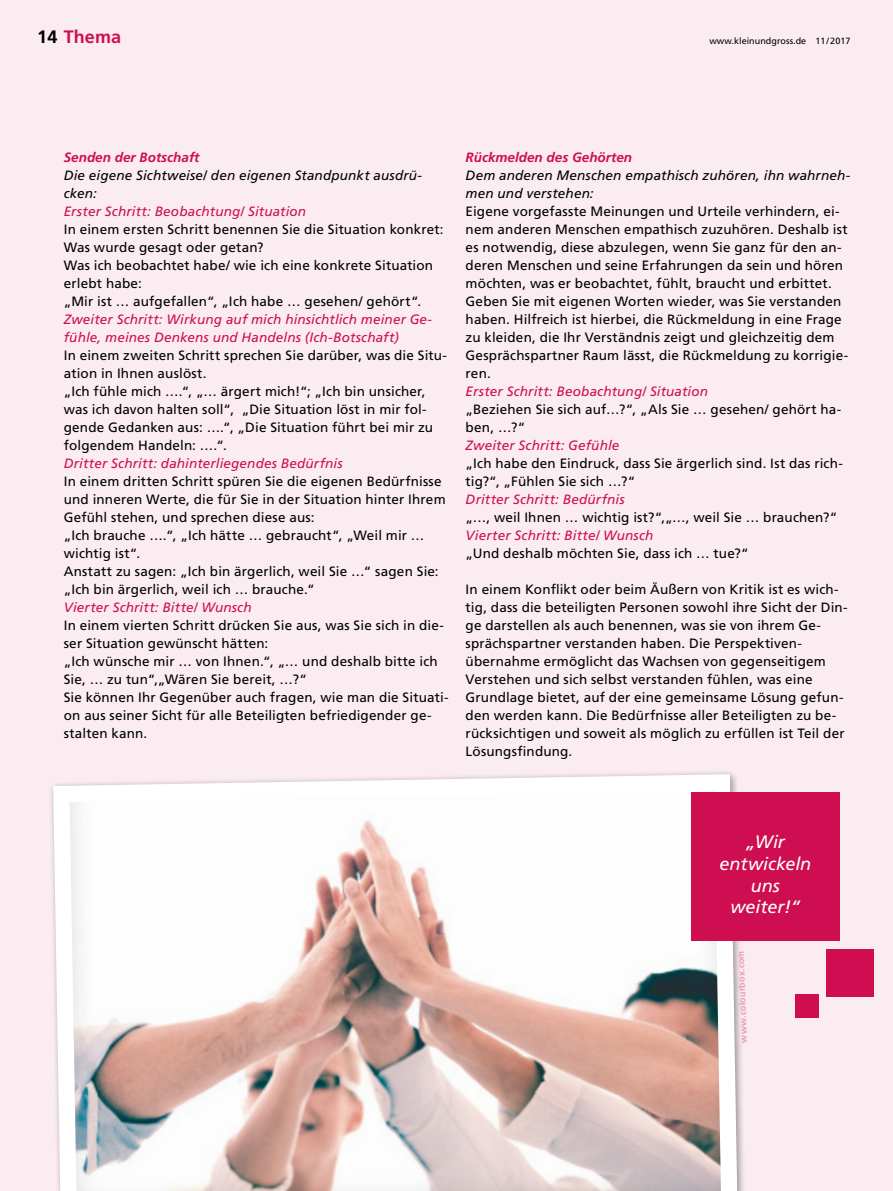
<style>
.page{position:relative;width:893px;height:1191px;background:#faecf0}
.page>*{position:absolute;margin:0;border:0;box-sizing:border-box;transform-origin:0 0}
.t1{font:italic 18px/21.8px "Frutiger LT Std";color:#fff;text-align:center}
.t2{font:700 18px "Frutiger LT Std";letter-spacing:.005em;color:#cf0d51}
.t3{font:13.5px/18px "Frutiger LT Std";letter-spacing:.01em;color:#000}
.t4{font:italic 13.5px/18px "Frutiger LT Std";letter-spacing:.01em;color:#cf0d51}
.t5{font:italic 13.5px/18px "Frutiger LT Std";letter-spacing:.01em;color:#000}
.t6{font:italic 700 13.5px "Frutiger LT Std";color:#cf0d51}
.t7{font:9px "Frutiger LT Std";letter-spacing:.005em;color:#000}
.t8{font:700 9px "Frutiger LT Std";color:#e27eb1}
.s1{color:#000}
</style>
<div class="page">
<svg style="left:51px;top:772px;width:693px;height:419px;background:#e6d7d4"></svg>
<div style="left:826px;top:949px;width:48px;height:48px;background:#cf0d51"></div>
<div style="left:795px;top:994px;width:24px;height:24px;background:#cf0d51"></div>
<div style="left:691px;top:792px;width:149px;height:149px;background:#cf0d51"></div>
<h1 class="t2" style="left:37px;top:27px;width:85px"><span class="s1">14</span> Thema</h1>
<p class="t7" style="left:709px;top:36px;width:143px">www.kleinundgross.de 11 / 2017</p>
<p class="t6" style="left:64px;top:149px;width:137px">Senden der Botschaft</p>
<p class="t5" style="left:64px;top:167px;width:360px">Die eigene Sichtweise/ den eigenen Standpunkt ausdrü&shy;cken:</p>
<p class="t4" style="left:64px;top:203px;width:244px">Erster Schritt: Beobachtung/ Situation</p>
<p class="t3" style="left:64px;top:221px;width:381px">In einem ersten Schritt benennen Sie die Situation konkret:<br>Was wurde gesagt oder getan?<br>Was ich beobachtet habe/ wie ich eine konkrete Situation erlebt habe:<br>„Mir ist … aufgefallen“, „Ich habe … gesehen/ gehört“.</p>
<p class="t4" style="left:64px;top:311px;width:370px">Zweiter Schritt: Wirkung auf mich hinsichtlich meiner Ge&shy;fühle, meines Denkens und Handelns (Ich-Botschaft)</p>
<p class="t3" style="left:64px;top:347px;width:385px">In einem zweiten Schritt sprechen Sie darüber, was die Situ&shy;ation in Ihnen auslöst.<br>„Ich fühle mich ….“, „… ärgert mich!“; „Ich bin unsicher, was ich davon halten soll“, „Die Situation löst in mir fol&shy;gende Gedanken aus: ….“, „Die Situation führt bei mir zu folgendem Handeln: ….“.</p>
<p class="t4" style="left:64px;top:455px;width:280px">Dritter Schritt: dahinterliegendes Bedürfnis</p>
<p class="t3" style="left:64px;top:473px;width:383px">In einem dritten Schritt spüren Sie die eigenen Bedürfnisse und inneren Werte, die für Sie in der Situation hinter Ihrem Gefühl stehen, und sprechen diese aus:<br>„Ich brauche ….“, „Ich hätte … gebraucht“, „Weil mir … wichtig ist“.<br>Anstatt zu sagen: „Ich bin ärgerlich, weil Sie …“ sagen Sie: „Ich bin ärgerlich, weil ich … brauche.“</p>
<p class="t4" style="left:64px;top:599px;width:189px">Vierter Schritt: Bitte/ Wunsch</p>
<p class="t3" style="left:64px;top:616px;width:386px">In einem vierten Schritt drücken Sie aus, was Sie sich in die&shy;ser Situation gewünscht hätten:<br>„Ich wünsche mir … von Ihnen.“, „… und deshalb bitte ich Sie, … zu tun“,„Wären Sie bereit, …?“<br>Sie können Ihr Gegenüber auch fragen, wie man die Situati&shy;on aus seiner Sicht für alle Beteiligten befriedigender ge&shy;stalten kann.</p>
<p class="t6" style="left:466px;top:149px;width:168px">Rückmelden des Gehörten</p>
<p class="t5" style="left:466px;top:167px;width:386px">Dem anderen Menschen empathisch zuhören, ihn wahrneh&shy;men und verstehen:</p>
<p class="t3" style="left:466px;top:203px;width:384px">Eigene vorgefasste Meinungen und Urteile verhindern, ei&shy;nem anderen Menschen empathisch zuzuhören. Deshalb ist es notwendig, diese abzulegen, wenn Sie ganz für den an&shy;deren Menschen und seine Erfahrungen da sein und hören möchten, was er beobachtet, fühlt, braucht und erbittet.<br>Geben Sie mit eigenen Worten wieder, was Sie verstanden haben. Hilfreich ist hierbei, die Rückmeldung in eine Frage zu kleiden, die Ihr Verständnis zeigt und gleichzeitig dem Gesprächspartner Raum lässt, die Rückmeldung zu korrigie&shy;ren.</p>
<p class="t4" style="left:466px;top:383px;width:244px">Erster Schritt: Beobachtung/ Situation</p>
<p class="t3" style="left:466px;top:401px;width:377px">„Beziehen Sie sich auf…?“, „Als Sie … gesehen/ gehört ha&shy;ben, …?“</p>
<p class="t4" style="left:466px;top:437px;width:155px">Zweiter Schritt: Gefühle</p>
<p class="t3" style="left:466px;top:455px;width:379px">„Ich habe den Eindruck, dass Sie ärgerlich sind. Ist das rich&shy;tig?“, „Fühlen Sie sich …?“</p>
<p class="t4" style="left:466px;top:491px;width:160px">Dritter Schritt: Bedürfnis</p>
<p class="t3" style="left:466px;top:509px;width:373px">„…, weil Ihnen … wichtig ist?“,„…, weil Sie … brauchen?“</p>
<p class="t4" style="left:466px;top:527px;width:189px">Vierter Schritt: Bitte/ Wunsch</p>
<p class="t3" style="left:466px;top:545px;width:285px">„Und deshalb möchten Sie, dass ich … tue?“</p>
<p class="t3" style="left:466px;top:581px;width:384px">In einem Konflikt oder beim Äußern von Kritik ist es wich&shy;tig, dass die beteiligten Personen sowohl ihre Sicht der Din&shy;ge darstellen als auch benennen, was sie von ihrem Ge&shy;sprächspartner verstanden haben. Die Perspektiven&shy;übernahme ermöglicht das Wachsen von gegenseitigem Verstehen und sich selbst verstanden fühlen, was eine Grundlage bietet, auf der eine gemeinsame Lösung gefun&shy;den werden kann. Die Bedürfnisse aller Beteiligten zu be&shy;rücksichtigen und soweit als möglich zu erfüllen ist Teil der Lösungsfindung.</p>
<h1 class="t1" style="left:719px;top:832px;width:93px">„Wir entwickeln uns weiter!“</h1>
<p class="t8" style="left:739px;top:1043px;width:94px;rotate:-92deg">www.colourbox.com</p>
</div>
